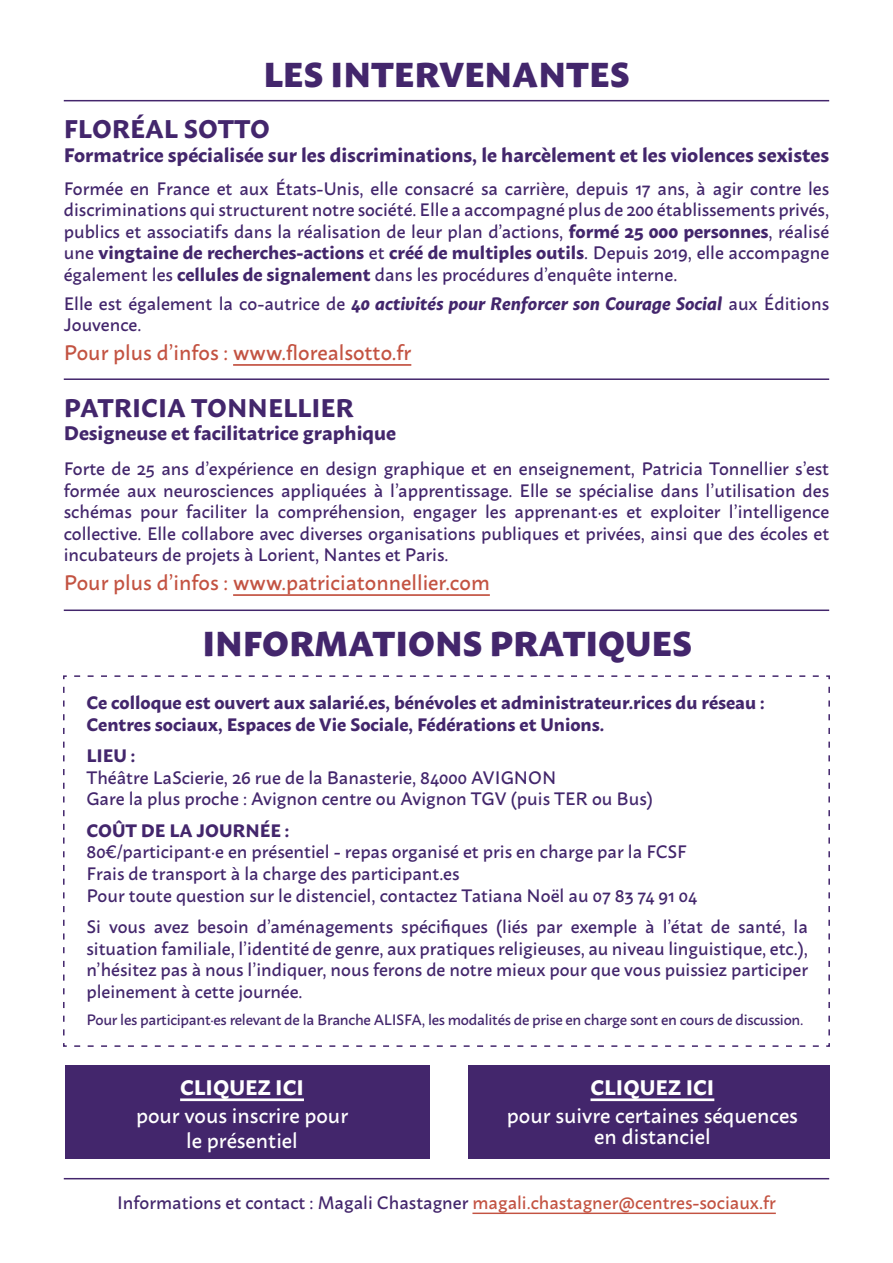
<style>
.page{position:relative;width:893px;height:1263px;background:#fff}
.page>*{position:absolute;margin:0;border:0;box-sizing:border-box;transform-origin:0 0}
.t1{font:800 34.5px "Macho";color:#43266c}
.t2{font:700 25.5px "Macho";color:#43266c}
.t3{font:500 21px "Macho";color:#c35342}
.t4{font:500 21px/25.2px "Macho";color:#fff;text-align:center}
.t5{font:700 21px "Macho";color:#fff}
.t6{font:700 19.5px "Macho";color:#43266c}
.t7{font:500 18px/21.6px "Macho";color:#43266c;text-align:justify}
.t8{font:700 18px/21.6px "Macho";color:#43266c}
.t9{font:500 15px "Macho";letter-spacing:-.02em;color:#43266c}
.s1{font-weight:700}
.s2{font-weight:700;font-style:italic}
.s3{color:#c35342}
</style>
<div class="page">
<svg style="left:63px;top:675px;width:767px;height:372px"></svg>
<hr style="left:233px;top:364px;width:178px;height:2px;background:#c35342">
<hr style="left:233px;top:594px;width:257px;height:2px;background:#c35342">
<hr style="left:64px;top:378px;width:765px;height:2px;background:#43266c">
<hr style="left:64px;top:609px;width:765px;height:2px;background:#43266c">
<hr style="left:64px;top:1178px;width:765px;height:1px;background:#43266c">
<hr style="left:64px;top:100px;width:765px;height:1px;background:#43266c">
<hr style="left:472px;top:1212px;width:304px;height:2px;background:#c35342">
<div style="left:65px;top:1065px;width:364px;height:94px;background:#43266c"></div>
<div style="left:469px;top:1065px;width:361px;height:94px;background:#43266c"></div>
<hr style="left:180px;top:1098px;width:124px;height:3px;background:#fff">
<hr style="left:590px;top:1098px;width:124px;height:3px;background:#fff">
<h1 class="t1" style="left:263px;top:43px;width:368px">LES INTERVENANTES</h1>
<h2 class="t2" style="left:64px;top:106px;width:208px">FLORÉAL SOTTO</h2>
<p class="t6" style="left:64px;top:137px;width:767px">Formatrice spécialisée sur les discriminations, le harcèlement et les violences sexistes</p>
<p class="t7" style="left:64px;top:176px;width:767px">Formée en France et aux États-Unis, elle consacré sa carrière, depuis 17 ans, à agir contre les discriminations qui structurent notre société. Elle a accompagné plus de 200 établissements privés, publics et associatifs dans la réalisation de leur plan d’actions, <span class="s1">formé 25 000 personnes</span>, réalisé une <span class="s1">vingtaine de recherches-actions</span> et <span class="s1">créé de multiples outils</span>. Depuis 2019, elle accompagne également les <span class="s1">cellules de signalement</span> dans les procédures d’enquête interne.</p>
<p class="t7" style="left:64px;top:291px;width:767px">Elle est également la co-autrice de <span class="s2">40 activités pour Renforcer son Courage Social</span> aux Éditions<br>Jouvence.</p>
<p class="t3" style="left:64px;top:334px;width:349px">Pour plus d’infos : www.florealsotto.fr</p>
<h2 class="t2" style="left:64px;top:385px;width:291px">PATRICIA TONNELLIER</h2>
<p class="t6" style="left:64px;top:416px;width:334px">Designeuse et facilitatrice graphique</p>
<p class="t7" style="left:64px;top:456px;width:767px">Forte de 25 ans d’expérience en design graphique et en enseignement, Patricia Tonnellier s’est formée aux neurosciences appliquées à l’apprentissage. Elle se spécialise dans l’utilisation des schémas pour faciliter la compréhension, engager les apprenant·es et exploiter l’intelligence collective. Elle collabore avec diverses organisations publiques et privées, ainsi que des écoles et incubateurs de projets à Lorient, Nantes et Paris.</p>
<p class="t3" style="left:64px;top:564px;width:428px">Pour plus d’infos : www.patriciatonnellier.com</p>
<h1 class="t1" style="left:202px;top:612px;width:491px">INFORMATIONS PRATIQUES</h1>
<p class="t8" style="left:86px;top:690px;width:679px">Ce colloque est ouvert aux salarié.es, bénévoles et administrateur.rices du réseau :<br>Centres sociaux, Espaces de Vie Sociale, Fédérations et Unions.</p>
<p class="t8" style="left:86px;top:743px;width:50px">LIEU :</p>
<p class="t7" style="left:86px;top:765px;width:568px">Théâtre LaScierie, 26 rue de la Banasterie, 84000 AVIGNON<br>Gare la plus proche : Avignon centre ou Avignon TGV (puis TER ou Bus)</p>
<p class="t8" style="left:86px;top:818px;width:204px">COÛT DE LA JOURNÉE :</p>
<p class="t7" style="left:86px;top:839px;width:612px;text-align:left">80€/participant·e en présentiel - repas organisé et pris en charge par la FCSF<br>Frais de transport à la charge des participant.es<br>Pour toute question sur le distenciel, contactez Tatiana Noël au 07 83 74 91 04</p>
<p class="t7" style="left:86px;top:914px;width:723px">Si vous avez besoin d’aménagements spécifiques (liés par exemple à l’état de santé, la situation familiale, l’identité de genre, aux pratiques religieuses, au niveau linguistique, etc.), n’hésitez pas à nous l’indiquer, nous ferons de notre mieux pour que vous puissiez participer pleinement à cette journée.</p>
<p class="t9" style="left:86px;top:1006px;width:718px">Pour les participant·es relevant de la Branche ALISFA, les modalités de prise en charge sont en cours de discussion.</p>
<p class="t5" style="left:180px;top:1068px;width:125px">CLIQUEZ ICI</p>
<p class="t4" style="left:136px;top:1101px;width:214px">pour vous inscrire pour le présentiel</p>
<p class="t5" style="left:590px;top:1068px;width:125px">CLIQUEZ ICI</p>
<p class="t4" style="left:507px;top:1103px;width:293px;line-height:21px">pour suivre certaines séquences en distanciel</p>
<p class="t7" style="left:117px;top:1190px;width:660px">Informations et contact : Magali Chastagner <span class="s3">magali.chastagner@centres-sociaux.fr</span></p>
</div>
